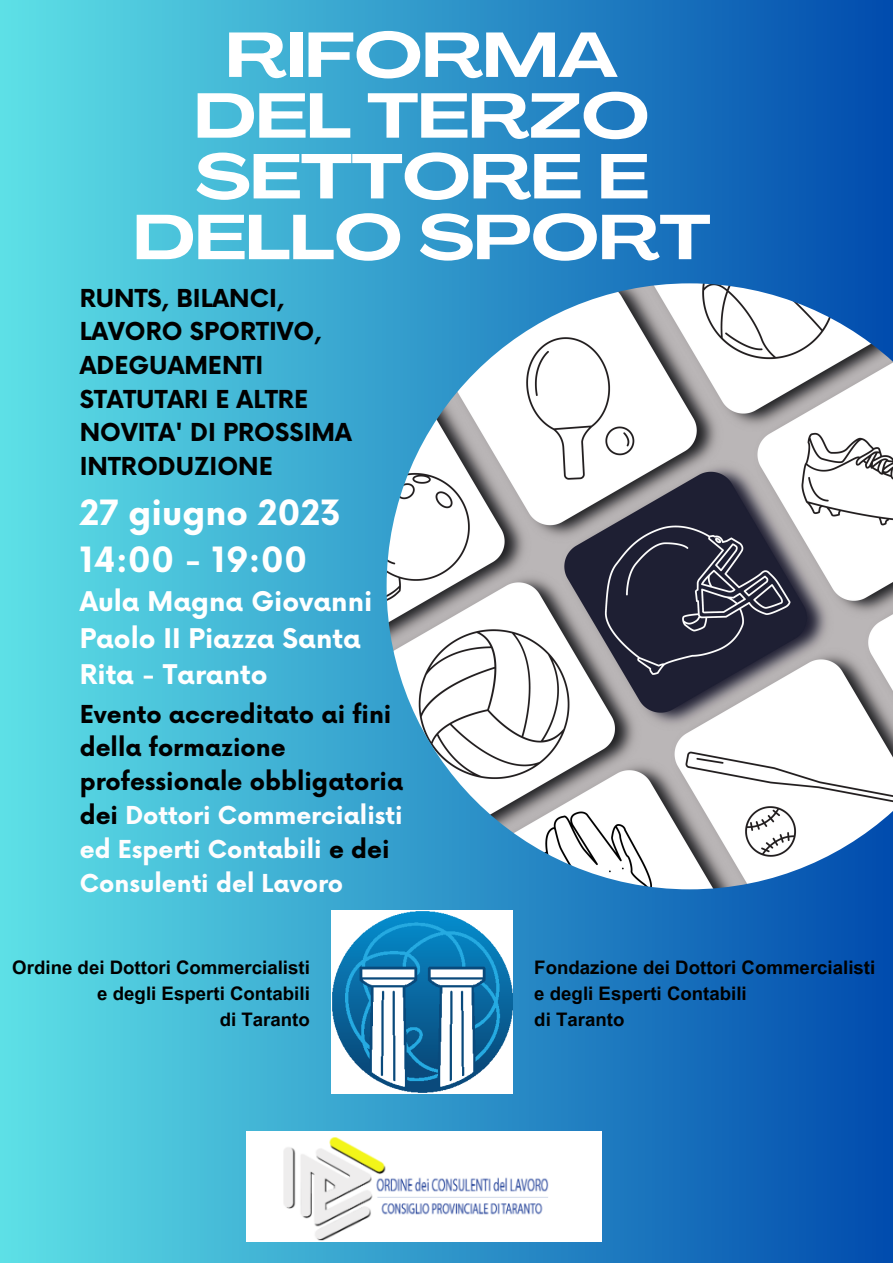
<style>
.page{position:relative;width:893px;height:1263px;background:#fff}
.page>*{position:absolute;margin:0;border:0;box-sizing:border-box;transform-origin:0 0}
.t1{font:700 62.4px/60.8px "Agrandir Grand";color:#fff;text-align:center}
.t2{font:700 33.9px "Now";color:#fff}
.t3{font:700 26.4px/36.6px "Now";color:#fff}
.t4{font:700 24.08px/33.6px "Now";color:#000}
.t5{font:700 18.67px "Arial MT Pro";color:#000}
.s1{color:#fefdfe}
</style>
<div class="page">
<div style="left:0;top:0;width:893px;height:1263px;background:linear-gradient(to right,#5de0e6,#014bad)"></div>
<img style="left:386px;top:283px;width:507px;height:606px">
<img style="left:246px;top:1131px;width:355px;height:111px">
<img style="left:331px;top:910px;width:182px;height:184px">
<p class="t1" style="left:226px;top:31px;width:393px">RIFORMA</p>
<p class="t1" style="left:133px;top:92px;width:578px">DEL TERZO<br>SETTORE E<br>DELLO SPORT</p>
<p class="t4" style="left:80px;top:283px;width:273px">RUNTS, BILANCI,<br>LAVORO SPORTIVO,<br>ADEGUAMENTI<br>STATUTARI E ALTRE<br>NOVITA' DI PROSSIMA<br>INTRODUZIONE</p>
<p class="t2" style="left:80px;top:494px;width:263px">27 giugno 2023</p>
<p class="t2" style="left:80px;top:541px;width:229px">14:00 - 19:00</p>
<p class="t3" style="left:80px;top:585px;width:294px">Aula Magna Giovanni<br>Paolo II Piazza Santa<br>Rita - Taranto</p>
<p class="t4" style="left:80px;top:699px;width:325px">Evento accreditato ai fini della formazione professionale obbligatoria dei <span class="s1">Dottori Commercialisti ed Esperti Contabili</span> e dei<br><span class="s1">Consulenti del Lavoro</span></p>
<p class="t5" style="left:12px;top:960px;width:299px">Ordine dei Dottori Commercialisti</p>
<p class="t5" style="left:97px;top:986px;width:214px">e degli Esperti Contabili</p>
<p class="t5" style="left:220px;top:1012px;width:92px">di Taranto</p>
<p class="t5" style="left:534px;top:960px;width:342px">Fondazione dei Dottori Commercialisti</p>
<p class="t5" style="left:534px;top:986px;width:214px">e degli Esperti Contabili</p>
<p class="t5" style="left:534px;top:1012px;width:92px">di Taranto</p>
</div>
